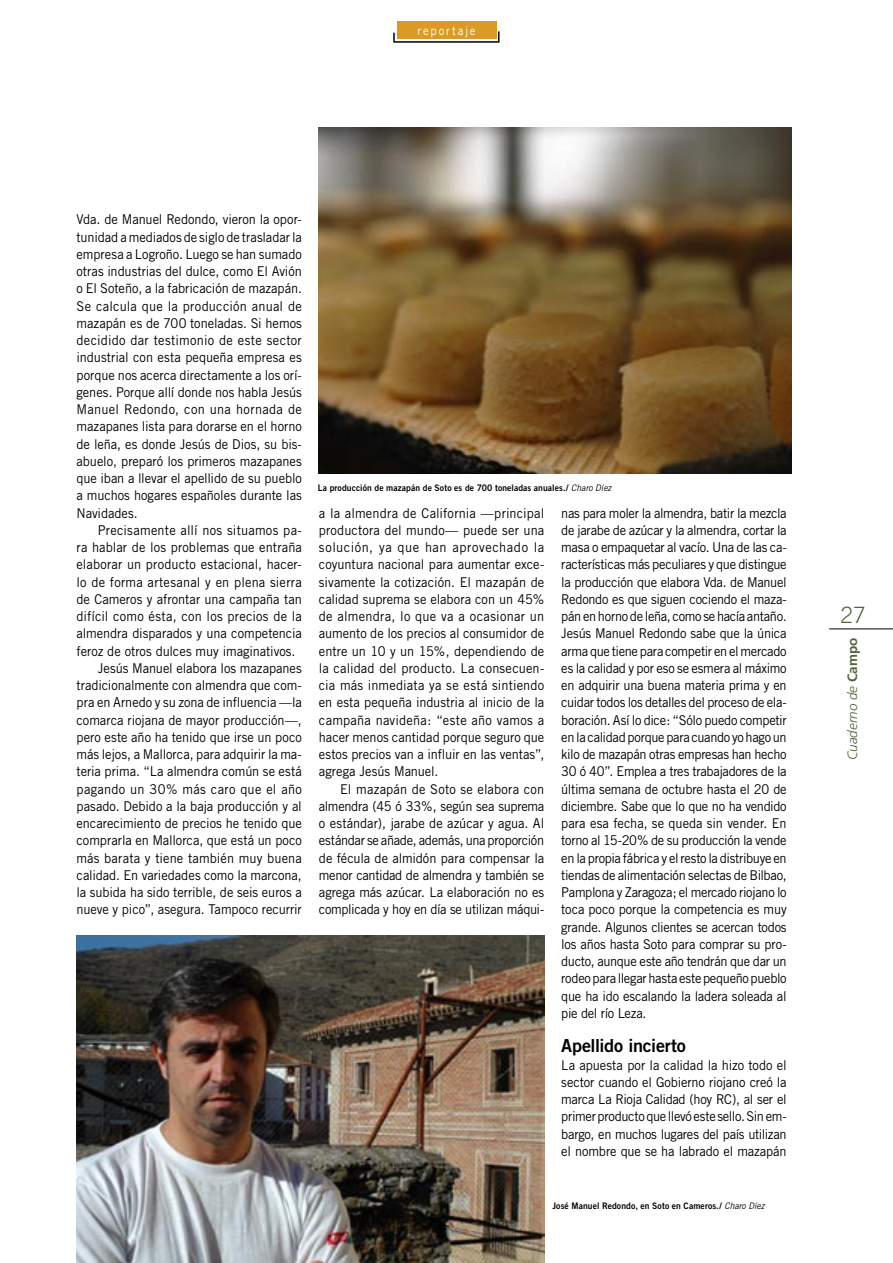
<style>
.page{position:relative;width:893px;height:1263px;background:#fff}
.page>*{position:absolute;margin:0;border:0;box-sizing:border-box;transform-origin:0 0}
.t1{font:300 22.5px "Trade Gothic";color:#52633a}
.t2{font:18px "Trade Gothic Bold Two";letter-spacing:-.015em;color:#000}
.t3{font:13.5px/17.2px "Trade Gothic";letter-spacing:-.005em;color:#000;text-align:justify;scale:.95 1}
.t4{font:13.5px "Trade Gothic";letter-spacing:.015em;color:#000;scale:.95 1}
.t5{font:13.5px "Trade Gothic";letter-spacing:.02em;color:#000;scale:.95 1}
.t6{font:italic 300 13.5px "Frutiger";color:#52633a}
.t7{font:12px "Trade Gothic";letter-spacing:.155em;color:#fff;scale:.95 1}
.t8{font:9px "Trade Gothic Bold Two";letter-spacing:.01em;color:#000;scale:.95 1}
.s1{font-family:"Trade Gothic";font-style:italic}
.s2{font-weight:700;font-style:normal}
</style>
<div class="page">
<hr style="left:829px;top:628px;width:64px;height:1px;background:#000">
<div style="left:397px;top:21px;width:99px;height:18px;background:#da9a23"></div>
<svg style="left:393px;top:30px;width:107px;height:13px"></svg>
<img style="left:77px;top:936px;width:467px;height:327px">
<img style="left:319px;top:127px;width:472px;height:347px">
<p class="t7" style="left:418px;top:23px;width:63px">reportaje</p>
<p class="t3" style="left:77px;top:211px;width:239px">Vda. de Manuel Redondo, vieron la opor&shy;tunidad a mediados de siglo de trasladar la empresa a Logroño. Luego se han sumado otras industrias del dulce, como El Avión o El Soteño, a la fabricación de mazapán.<br>Se calcula que la producción anual de mazapán es de 700 toneladas. Si hemos decidido dar testimonio de este sector industrial con esta pequeña empresa es porque nos acerca directamente a los orí&shy;genes. Porque allí donde nos habla Jesús Manuel Redondo, con una hornada de mazapanes lista para dorarse en el horno de leña, es donde Jesús de Dios, su bis&shy;abuelo, preparó los primeros mazapanes que iban a llevar el apellido de su pueblo a muchos hogares españoles durante las Navidades.</p>
<p class="t4" style="left:98px;top:522px;width:216px">Precisamente allí nos situamos pa-</p>
<p class="t3" style="left:77px;top:538px;width:239px">ra hablar de los problemas que entraña</p>
<p class="t3" style="left:77px;top:556px;width:239px">elaborar un producto estacional, hacer-</p>
<p class="t4" style="left:77px;top:574px;width:239px">lo de forma artesanal y en plena sierra</p>
<p class="t3" style="left:77px;top:590px;width:239px">de Cameros y afrontar una campaña tan</p>
<p class="t4" style="left:77px;top:608px;width:239px">difícil como ésta, con los precios de la</p>
<p class="t3" style="left:77px;top:625px;width:239px">almendra disparados y una competencia</p>
<p class="t3" style="left:77px;top:642px;width:232px">feroz de otros dulces muy imaginativos.</p>
<p class="t3" style="left:98px;top:659px;width:216px">Jesús Manuel elabora los mazapanes</p>
<p class="t3" style="left:77px;top:676px;width:239px">tradicionalmente con almendra que com-</p>
<p class="t3" style="left:77px;top:694px;width:239px">pra en Arnedo y su zona de influencia —la</p>
<p class="t3" style="left:77px;top:711px;width:239px">comarca riojana de mayor producción—,</p>
<p class="t3" style="left:77px;top:728px;width:239px">pero este año ha tenido que irse un poco</p>
<p class="t3" style="left:77px;top:745px;width:239px">más lejos, a Mallorca, para adquirir la ma-</p>
<p class="t3" style="left:77px;top:763px;width:239px">teria prima. “La almendra común se está</p>
<p class="t5" style="left:77px;top:781px;width:239px">pagando un 30% más caro que el año</p>
<p class="t3" style="left:77px;top:797px;width:239px">pasado. Debido a la baja producción y al</p>
<p class="t3" style="left:77px;top:814px;width:239px">encarecimiento de precios he tenido que</p>
<p class="t3" style="left:77px;top:832px;width:239px">comprarla en Mallorca, que está un poco</p>
<p class="t3" style="left:77px;top:849px;width:239px">más barata y tiene también muy buena</p>
<p class="t3" style="left:77px;top:866px;width:239px">calidad. En variedades como la marcona,</p>
<p class="t3" style="left:77px;top:883px;width:239px">la subida ha sido terrible, de seis euros a</p>
<p class="t3" style="left:77px;top:901px;width:239px">nueve y pico”, asegura. Tampoco recurrir</p>
<p class="t8" style="left:318px;top:482px;width:310px">La producción de mazapán de Soto es de 700 toneladas anuales./ <span class="s1">Charo Díez</span></p>
<p class="t3" style="left:319px;top:504px;width:239px">a la almendra de California —principal productora del mundo— puede ser una solución, ya que han aprovechado la coyuntura nacional para aumentar exce&shy;sivamente la cotización. El mazapán de calidad suprema se elabora con un 45% de almendra, lo que va a ocasionar un aumento de los precios al consumidor de entre un 10 y un 15%, dependiendo de la calidad del producto. La consecuen&shy;cia más inmediata ya se está sintiendo en esta pequeña industria al inicio de la campaña navideña: “este año vamos a hacer menos cantidad porque seguro que estos precios van a influir en las ventas”, agrega Jesús Manuel.</p>
<p class="t3" style="left:319px;top:780px;width:239px;text-indent:21px">El mazapán de Soto se elabora con almendra (45 ó 33%, según sea suprema o estándar), jarabe de azúcar y agua. Al estándar se añade, además, una proporción de fécula de almidón para compensar la menor cantidad de almendra y también se agrega más azúcar. La elaboración no es complicada y hoy en día se utilizan máqui-</p>
<p class="t3" style="left:561px;top:504px;width:239px">nas para moler la almendra, batir la mezcla de jarabe de azúcar y la almendra, cortar la masa o empaquetar al vacío. Una de las ca&shy;racterísticas más peculiares y que distingue la producción que elabora Vda. de Manuel Redondo es que siguen cociendo el maza&shy;pán en horno de leña, como se hacía antaño.<br>Jesús Manuel Redondo sabe que la única arma que tiene para competir en el mercado es la calidad y por eso se esmera al máximo en adquirir una buena materia prima y en cuidar todos los detalles del proceso de ela&shy;boración. Así lo dice: “Sólo puedo competir en la calidad porque para cuando yo hago un kilo de mazapán otras empresas han hecho 30 ó 40”. Emplea a tres trabajadores de la última semana de octubre hasta el 20 de diciembre. Sabe que lo que no ha vendido para esa fecha, se queda sin vender. En torno al 15-20% de su producción la vende en la propia fábrica y el resto la distribuye en tiendas de alimentación selectas de Bilbao, Pamplona y Zaragoza; el mercado riojano lo toca poco porque la competencia es muy grande. Algunos clientes se acercan todos los años hasta Soto para comprar su pro&shy;ducto, aunque este año tendrán que dar un rodeo para llegar hasta este pequeño pueblo que ha ido escalando la ladera soleada al pie del río Leza.</p>
<h2 class="t2" style="left:561px;top:1035px;width:126px">Apellido incierto</h2>
<p class="t3" style="left:561px;top:1056px;width:239px">La apuesta por la calidad la hizo todo el sector cuando el Gobierno riojano creó la marca La Rioja Calidad (hoy RC), al ser el primer producto que llevó este sello. Sin em&shy;bargo, en muchos lugares del país utilizan el nombre que se ha labrado el mazapán</p>
<p class="t8" style="left:552px;top:1200px;width:225px">José Manuel Redondo, en Soto en Cameros./ <span class="s1">Charo Díez</span></p>
<h1 class="t1" style="left:840px;top:601px;width:27px">27</h1>
<p class="t6" style="left:845px;top:760px;width:124px;rotate:-90deg">Cuaderno de <span class="s2">Campo</span></p>
</div>
